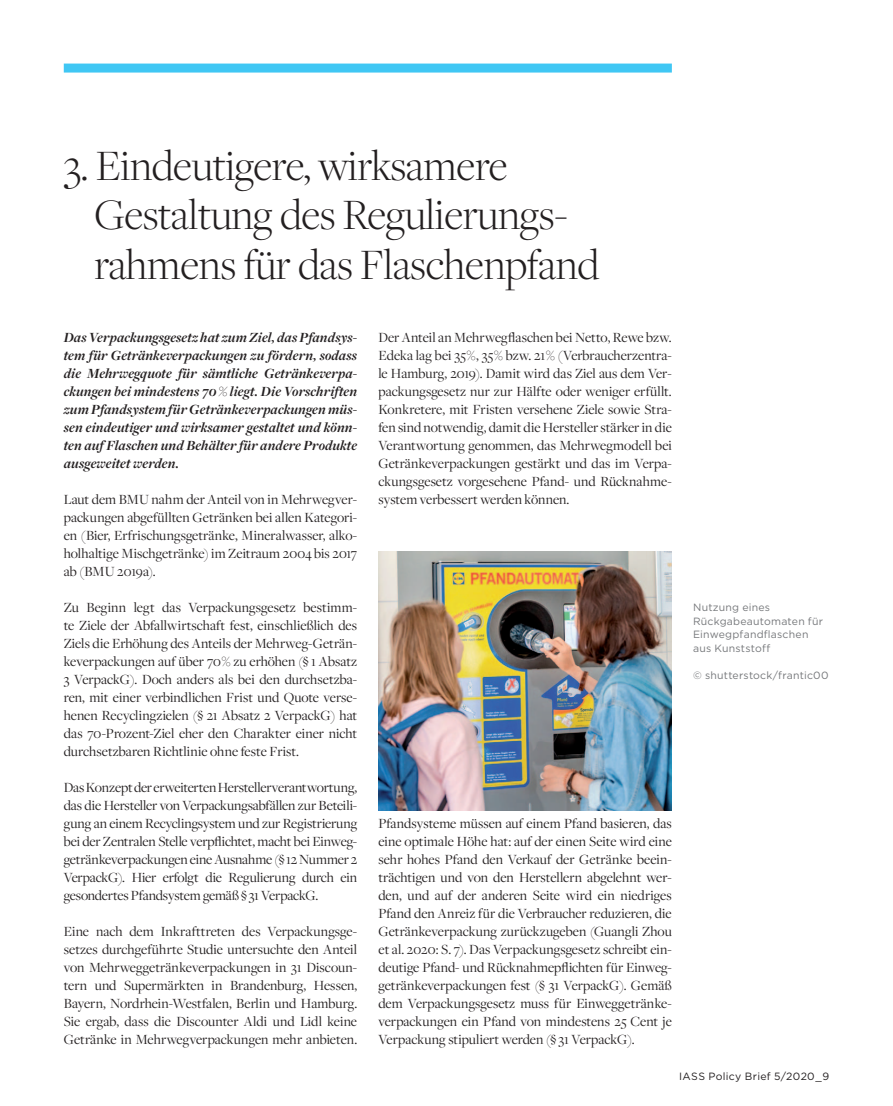
<style>
.page{position:relative;width:893px;height:1106px;background:#fff}
.page>*{position:absolute;margin:0;border:0;box-sizing:border-box;transform-origin:0 0}
.t1{font:300 45px/49.5px "Freight Disp Pro";letter-spacing:-.01em;color:#231f20}
.t2{font:14.55px/18px "Freight Disp Pro";letter-spacing:-.005em;color:#231f20;text-align:justify}
.t3{font:italic 700 14.55px/18px "Freight Disp Pro";letter-spacing:.01em;color:#231f20;text-align:justify}
.t4{font:10.5px/13.5px "Gotham";letter-spacing:.02em;color:#76787b}
.t5{font:10.5px "Gotham";letter-spacing:.03em;color:#231f20}
</style>
<div class="page">
<div style="left:64px;top:64px;width:608px;height:9px;background:#40c7f4"></div>
<img style="left:378px;top:552px;width:294px;height:258px">
<h1 class="t1" style="left:94px;top:139px;width:506px;text-indent:-31px">3. Eindeutigere, wirksamere<br>Gestaltung des Regulierungs&shy;rahmens für das Flaschenpfand</h1>
<p class="t3" style="left:64px;top:328px;width:295px">Das Verpackungsgesetz hat zum Ziel, das Pfandsys&shy;tem für Getränkeverpackungen zu fördern, sodass die Mehrwegquote für sämtliche Getränkeverpa&shy;ckungen bei mindestens 70 % liegt. Die Vorschriften zum Pfandsystem für Getränkeverpackungen müs&shy;sen eindeutiger und wirksamer gestaltet und könn&shy;ten auf Flaschen und Behälter für andere Produkte ausgeweitet werden.</p>
<p class="t2" style="left:64px;top:490px;width:295px">Laut dem BMU nahm der Anteil von in Mehrwegver&shy;packungen abgefüllten Getränken bei allen Kategori&shy;en (Bier, Erfrischungsgetränke, Mineralwasser, alko&shy;holhaltige Mischgetränke) im Zeitraum 2004 bis 2017 ab (BMU 2019a).</p>
<p class="t2" style="left:64px;top:598px;width:295px">Zu Beginn legt das Verpackungsgesetz bestimm&shy;te Ziele der Abfallwirtschaft fest, einschließlich des Ziels die Erhöhung des Anteils der Mehrweg-Geträn&shy;keverpackungen auf über 70 % zu erhöhen (§ 1 Absatz 3 VerpackG). Doch anders als bei den durchsetzba&shy;ren, mit einer verbindlichen Frist und Quote verse&shy;henen Recyclingzielen (§ 21 Absatz 2 VerpackG) hat das 70-Prozent-Ziel eher den Charakter einer nicht durchsetzbaren Richtlinie ohne feste Frist.</p>
<p class="t2" style="left:64px;top:778px;width:295px">Das Konzept der erweiterten Herstellerverantwortung, das die Hersteller von Verpackungsabfällen zur Beteili&shy;gung an einem Recyclingsystem und zur Registrierung bei der Zentralen Stelle verpflichtet, macht bei Einweg&shy;getränkeverpackungen eine Ausnahme (§ 12 Nummer 2<br>VerpackG). Hier erfolgt die Regulierung durch ein gesondertes Pfandsystem gemäß § 31 VerpackG.</p>
<p class="t2" style="left:64px;top:922px;width:295px">Eine nach dem Inkrafttreten des Verpackungsge&shy;setzes durchgeführte Studie untersuchte den Anteil von Mehrweggetränkeverpackungen in 31 Discoun&shy;tern und Supermärkten in Brandenburg, Hessen, Bayern, Nordrhein-Westfalen, Berlin und Hamburg.<br>Sie ergab, dass die Discounter Aldi und Lidl keine Getränke in Mehrwegverpackungen mehr anbieten.</p>
<p class="t2" style="left:378px;top:328px;width:295px">Der Anteil an Mehrwegflaschen bei Netto, Rewe bzw.<br>Edeka lag bei 35 %, 35 % bzw. 21 % (Verbraucherzentra&shy;le Hamburg, 2019). Damit wird das Ziel aus dem Ver&shy;packungsgesetz nur zur Hälfte oder weniger erfüllt.<br>Konkretere, mit Fristen versehene Ziele sowie Stra&shy;fen sind notwendig, damit die Hersteller stärker in die Verantwortung genommen, das Mehrwegmodell bei Getränkeverpackungen gestärkt und das im Verpa&shy;ckungsgesetz vorgesehene Pfand- und Rücknahme&shy;system verbessert werden können.</p>
<p class="t4" style="left:693px;top:600px;width:131px">Nutzung eines<br>Rückgabeautomaten für<br>Einwegpfandflaschen aus Kunststoff</p>
<p class="t4" style="left:693px;top:668px;width:137px">© shutterstock/frantic00</p>
<p class="t2" style="left:378px;top:814px;width:295px">Pfandsysteme müssen auf einem Pfand basieren, das eine optimale Höhe hat: auf der einen Seite wird eine sehr hohes Pfand den Verkauf der Getränke beein&shy;trächtigen und von den Herstellern abgelehnt wer&shy;den, und auf der anderen Seite wird ein niedriges Pfand den Anreiz für die Verbraucher reduzieren, die Getränkeverpackung zurückzugeben (Guangli Zhou et al. 2020: S. 7). Das Verpackungsgesetz schreibt ein&shy;deutige Pfand- und Rücknahmepflichten für Einweg&shy;getränkeverpackungen fest (§ 31 VerpackG). Gemäß dem Verpackungsgesetz muss für Einweggetränke&shy;verpackungen ein Pfand von mindestens 25 Cent je Verpackung stipuliert werden (§ 31 VerpackG).</p>
<p class="t5" style="left:679px;top:1070px;width:152px">IASS Policy Brief 5/2020_9</p>
</div>
